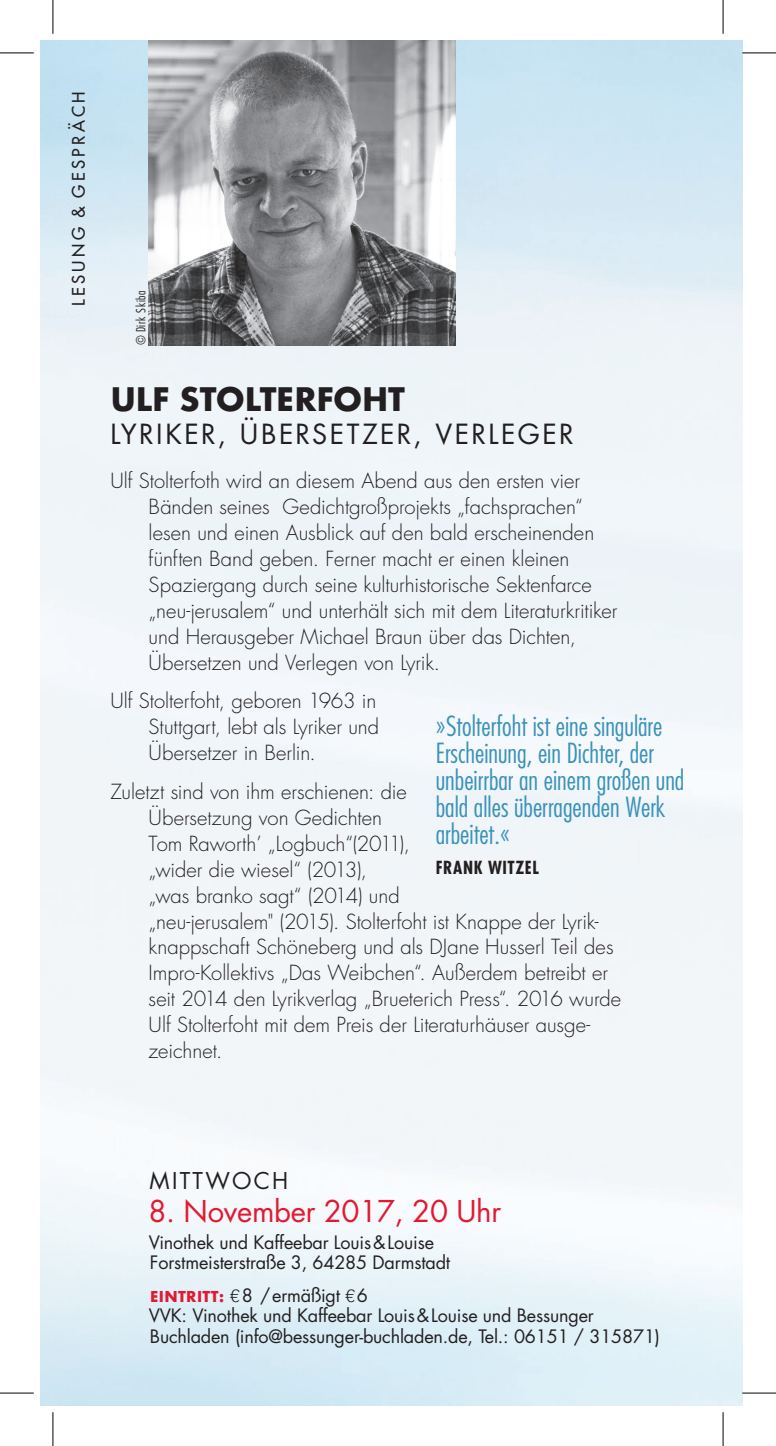
<style>
.page{position:relative;width:776px;height:1446px;background:#fff}
.page>*{position:absolute;margin:0;border:0;box-sizing:border-box;transform-origin:0 0}
.t1{font:700 31.5px "Futura";letter-spacing:-.01em;color:#231f20}
.t2{font:29.25px "Futura";letter-spacing:-.01em;color:#e21931}
.t3{font:300 condensed 27px/27px "Futura";color:#3a92b9}
.t4{font:27px "Futura";letter-spacing:.085em;color:#231f20}
.t5{font:22.5px "Futura";letter-spacing:.1em;color:#231f20}
.t6{font:300 20.25px/25.9px "Futura";color:#231f20}
.t7{font:18px/20.2px "Futura";letter-spacing:-.01em;color:#231f20}
.t8{font:700 condensed 17.55px "Futura";letter-spacing:.035em;color:#231f20}
.t9{font:16.88px "Futura";letter-spacing:.2em;color:#231f20}
.t10{font:300 condensed 12.38px "Futura";letter-spacing:.05em;color:#231f20}
.s1{font-weight:700;font-size:14.62px;color:#e21931}
.s2{font-family:"Helvetica";font-weight:300}
</style>
<div class="page">
<img style="left:40px;top:40px;width:702px;height:1365px">
<img style="left:149px;top:40px;width:306px;height:306px">
<hr style="left:0;top:53px;width:34px;height:1px;background:#000">
<hr style="left:742px;top:53px;width:33px;height:1px;background:#000">
<hr style="left:0;top:1392px;width:34px;height:1px;background:#000">
<hr style="left:742px;top:1392px;width:33px;height:1px;background:#000">
<hr style="left:53px;top:0;width:1px;height:34px;background:#000">
<hr style="left:53px;top:1411px;width:1px;height:34px;background:#000">
<hr style="left:722px;top:0;width:1px;height:34px;background:#000">
<hr style="left:722px;top:1411px;width:1px;height:34px;background:#000">
<p class="t9" style="left:68px;top:306px;width:216px;rotate:-90deg">LESUNG &amp; GESPRÄCH</p>
<p class="t10" style="left:133px;top:345px;width:56px;rotate:-90deg">© Dirk Skiba</p>
<h1 class="t1" style="left:110px;top:376px;width:296px">ULF STOLTERFOHT</h1>
<h3 class="t4" style="left:110px;top:415px;width:465px">LYRIKER, ÜBERSETZER, VERLEGER</h3>
<p class="t6" style="left:149px;top:468px;width:470px;text-indent:-38px">Ulf Stolterfoth wird an diesem Abend aus den ersten vier Bänden seines Gedichtgroßprojekts „fachsprachen“ lesen und einen Ausblick auf den bald erscheinenden fünften Band geben. Ferner macht er einen kleinen Spaziergang durch seine kulturhistorische Sektenfarce „neu-jerusalem“ und unterhält sich mit dem Literaturkritiker und Herausgeber Michael Braun über das Dichten, Übersetzen und Verlegen von Lyrik.</p>
<p class="t6" style="left:149px;top:688px;width:232px;text-indent:-38px">Ulf Stolterfoht, geboren 1963 in<br>Stuttgart, lebt als Lyriker und<br>Übersetzer in Berlin.</p>
<p class="t6" style="left:149px;top:779px;width:474px;text-indent:-38px">Zuletzt sind von ihm erschienen: die<br>Übersetzung von Gedichten<br>Tom Raworth’ „Logbuch“(2011),<br>„wider die wiesel“ (2013),<br>„was branko sagt“ (2014) und<br>„neu-jerusalem" (2015). Stolterfoht ist Knappe der Lyrik&shy;knappschaft Schöneberg und als DJane Husserl Teil des Impro-Kollektivs „Das Weibchen“. Außerdem betreibt er seit 2014 den Lyrikverlag „Brueterich Press“. 2016 wurde Ulf Stolterfoht mit dem Preis der Literaturhäuser ausge&shy;zeichnet.</p>
<h3 class="t3" style="left:436px;top:711px;width:250px">»Stolterfoht ist eine singuläre<br>Erscheinung, ein Dichter, der unbeirrbar an einem großen und bald alles überragenden Werk arbeitet.«</h3>
<p class="t8" style="left:436px;top:855px;width:105px">FRANK WITZEL</p>
<p class="t5" style="left:150px;top:1165px;width:140px">MITTWOCH</p>
<h2 class="t2" style="left:148px;top:1191px;width:354px">8. November 2017, 20 Uhr</h2>
<p class="t7" style="left:149px;top:1231px;width:303px">Vinothek und Kaffeebar Louis&amp;Louise<br>Forstmeisterstraße 3, 64285 Darmstadt</p>
<p class="t7" style="left:149px;top:1284px;width:513px"><span class="s1">EINTRITT:</span> <span class="s2">€</span>8 /ermäßigt <span class="s2">€</span>6<br>VVK: Vinothek und Kaffeebar Louis&amp;Louise und Bessunger<br>Buchladen (info@bessunger-buchladen.de, Tel.: 06151 / 315871)</p>
</div>
